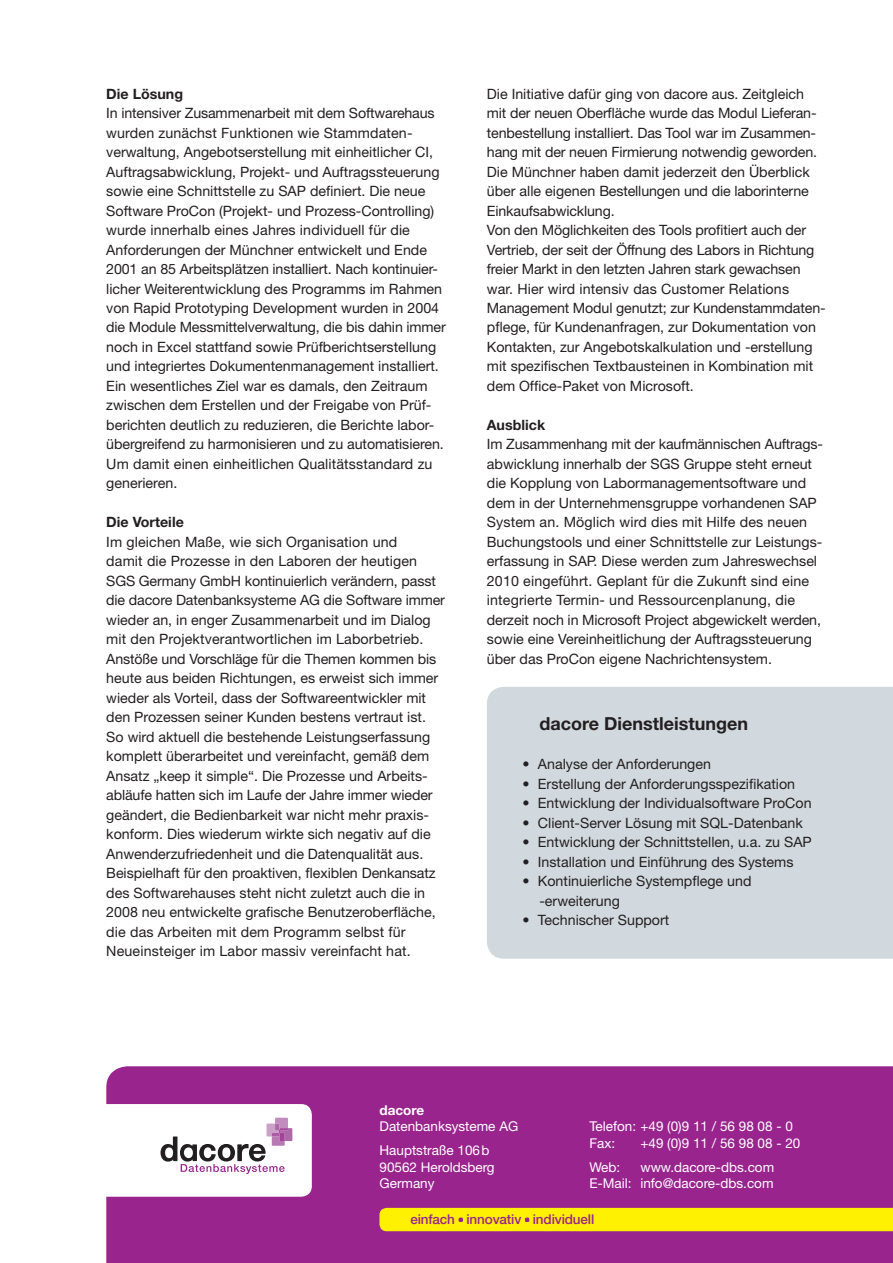
<style>
.page{position:relative;width:893px;height:1263px;background:#fff}
.page>*{position:absolute;margin:0;border:0;box-sizing:border-box;transform-origin:0 0}
.t1{font:700 18px "Helvetica Neue";color:#231f20}
.t2{font:14.25px/19.5px "Helvetica Neue";color:#231f20}
.t3{font:700 14.25px "Helvetica Neue";color:#231f20}
.t4{font:13.5px/16.5px "Helvetica Neue";color:#fff}
.t5{font:500 13.5px "Helvetica Neue";letter-spacing:-.01em;color:#99248e}
.t6{font:700 13.5px "Helvetica Neue";color:#fff}
</style>
<div class="page">
<div style="left:106px;top:1066px;width:787px;height:197px;background:#99248e"></div>
<div style="left:88px;top:1104px;width:224px;height:93px;background:#fff;border-radius:11px"></div>
<svg style="left:161px;top:1118px;width:131px;height:56px"></svg>
<div style="left:487px;top:687px;width:406px;height:272px;background:#d2d9de"></div>
<div style="left:379px;top:1208px;width:514px;height:23px;background:#fff101"></div>
<p class="t3" style="left:106px;top:85px;width:78px">Die Lösung</p>
<p class="t2" style="left:106px;top:103px;width:341px">In intensiver Zusammenarbeit mit dem Softwarehaus wurden zunächst Funktionen wie Stammdaten&shy;verwaltung, Angebotserstellung mit einheitlicher CI, Auftragsabwicklung, Projekt- und Auftragssteuerung sowie eine Schnittstelle zu SAP definiert. Die neue Software ProCon (Projekt- und Prozess-Controlling) wurde innerhalb eines Jahres individuell für die Anforderungen der Münchner entwickelt und Ende 2001 an 85 Arbeitsplätzen installiert. Nach kontinuier&shy;licher Weiterentwicklung des Programms im Rahmen von Rapid Prototyping Development wurden in 2004 die Module Messmittelverwaltung, die bis dahin immer noch in Excel stattfand sowie Prüfberichtserstellung und integriertes Dokumentenmanagement installiert.<br>Ein wesentliches Ziel war es damals, den Zeitraum zwischen dem Erstellen und der Freigabe von Prüf&shy;berichten deutlich zu reduzieren, die Berichte labor&shy;übergreifend zu harmonisieren und zu automatisieren.<br>Um damit einen einheitlichen Qualitätsstandard zu generieren.</p>
<p class="t3" style="left:106px;top:514px;width:79px">Die Vorteile</p>
<p class="t2" style="left:106px;top:532px;width:340px">Im gleichen Maße, wie sich Organisation und<br>damit die Prozesse in den Laboren der heutigen SGS Germany GmbH kontinuierlich verändern, passt die dacore Datenbanksysteme AG die Software immer wieder an, in enger Zusammenarbeit und im Dialog mit den Projektverantwortlichen im Laborbetrieb.<br>Anstöße und Vorschläge für die Themen kommen bis heute aus beiden Richtungen, es erweist sich immer wieder als Vorteil, dass der Softwareentwickler mit den Prozessen seiner Kunden bestens vertraut ist.<br>So wird aktuell die bestehende Leistungserfassung komplett überarbeitet und vereinfacht, gemäß dem Ansatz „keep it simple“. Die Prozesse und Arbeits&shy;abläufe hatten sich im Laufe der Jahre immer wieder geändert, die Bedienbarkeit war nicht mehr praxis&shy;konform. Dies wiederum wirkte sich negativ auf die Anwenderzufriedenheit und die Datenqualität aus.<br>Beispielhaft für den proaktiven, flexiblen Denkansatz des Softwarehauses steht nicht zuletzt auch die in 2008 neu entwickelte grafische Benutzeroberfläche, die das Arbeiten mit dem Programm selbst für Neueinsteiger im Labor massiv vereinfacht hat.</p>
<p class="t2" style="left:487px;top:84px;width:340px">Die Initiative dafür ging von dacore aus. Zeitgleich mit der neuen Oberfläche wurde das Modul Lieferan&shy;tenbestellung installiert. Das Tool war im Zusammen&shy;hang mit der neuen Firmierung notwendig geworden.<br>Die Münchner haben damit jederzeit den Überblick über alle eigenen Bestellungen und die laborinterne Einkaufsabwicklung.<br>Von den Möglichkeiten des Tools profitiert auch der Vertrieb, der seit der Öffnung des Labors in Richtung freier Markt in den letzten Jahren stark gewachsen war. Hier wird intensiv das Customer Relations Management Modul genutzt; zur Kundenstammdaten&shy;pflege, für Kundenanfragen, zur Dokumentation von Kontakten, zur Angebotskalkulation und -erstellung mit spezifischen Textbausteinen in Kombination mit dem Office-Paket von Microsoft.</p>
<p class="t3" style="left:487px;top:416px;width:60px">Ausblick</p>
<p class="t2" style="left:487px;top:434px;width:337px">Im Zusammenhang mit der kaufmännischen Auftrags&shy;abwicklung innerhalb der SGS Gruppe steht erneut die Kopplung von Labormanagementsoftware und dem in der Unternehmensgruppe vorhandenen SAP System an. Möglich wird dies mit Hilfe des neuen Buchungstools und einer Schnittstelle zur Leistungs&shy;erfassung in SAP. Diese werden zum Jahreswechsel 2010 eingeführt. Geplant für die Zukunft sind eine integrierte Termin- und Ressourcenplanung, die derzeit noch in Microsoft Project abgewickelt werden, sowie eine Vereinheitlichung der Auftragssteuerung über das ProCon eigene Nachrichtensystem.</p>
<p class="t1" style="left:539px;top:712px;width:210px">dacore Dienstleistungen</p>
<p class="t2" style="left:522px;top:754px;width:190px">• Analyse der Anforderungen</p>
<p class="t2" style="left:522px;top:774px;width:274px">• Erstellung der Anforderungsspezifikation</p>
<p class="t2" style="left:522px;top:793px;width:291px">• Entwicklung der Individualsoftware ProCon</p>
<p class="t2" style="left:522px;top:813px;width:282px">• Client-Server Lösung mit SQL-Datenbank</p>
<p class="t2" style="left:522px;top:832px;width:291px">• Entwicklung der Schnittstellen, u.a. zu SAP</p>
<p class="t2" style="left:522px;top:851px;width:273px">• Installation und Einführung des Systems</p>
<p class="t2" style="left:539px;top:871px;width:214px;text-indent:-17px">• Kontinuierliche Systempflege und -erweiterung</p>
<p class="t2" style="left:522px;top:910px;width:148px">• Technischer Support</p>
<p class="t6" style="left:379px;top:1101px;width:46px">dacore</p>
<p class="t4" style="left:379px;top:1114px;width:140px;line-height:24px">Datenbanksysteme AG<br>Hauptstraße 106b</p>
<p class="t4" style="left:379px;top:1158px;width:117px">90562 Heroldsberg<br>Germany</p>
<p class="t4" style="left:589px;top:1118px;width:205px">Telefon: +49 (0)9 11 / 56 98 08 - 0<br>Fax:</p>
<p class="t4" style="left:640px;top:1134px;width:161px">+49 (0)9 11 / 56 98 08 - 20</p>
<p class="t4" style="left:589px;top:1158px;width:32px">Web:</p>
<p class="t4" style="left:589px;top:1158px;width:186px;text-align:right">www.dacore-dbs.com<br>E-Mail: info@dacore-dbs.com</p>
<p class="t5" style="left:410px;top:1211px;width:185px">einfach innovativ individuell</p>
</div>
